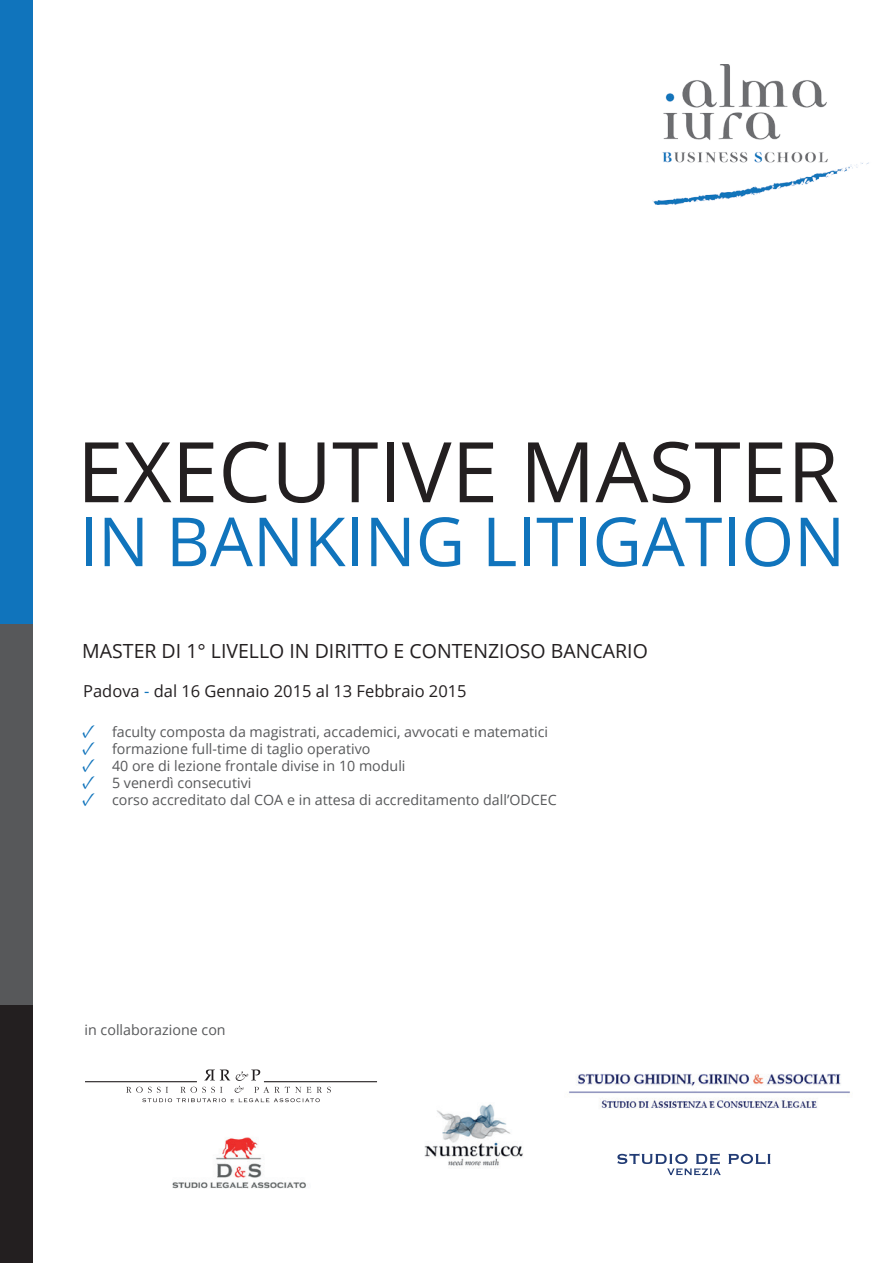
<style>
.page{position:relative;width:893px;height:1263px;background:#fff}
.page>*{position:absolute;margin:0;border:0;box-sizing:border-box;transform-origin:0 0}
.t1{font:83.7px "Open Sans";color:#231f20}
.t2{font:67.8px "Open Sans";color:#1074bc}
.t3{font:19.5px "Open Sans";color:#231f20}
.t4{font:16.5px "Open Sans";color:#231f20}
.t5{font:14.25px "Open Sans";color:#57585a}
.s1{color:#1074bc}
.s2{font-family:"Minion Pro";font-size:19.2px;color:#1074bc}
</style>
<div class="page">
<img style="left:652px;top:64px;width:217px;height:141px">
<hr style="left:85px;top:1081px;width:112px;height:1px;background:#231f20">
<hr style="left:264px;top:1081px;width:113px;height:1px;background:#231f20">
<svg style="left:126px;top:1069px;width:205px;height:33px"></svg>
<img style="left:569px;top:1074px;width:281px;height:35px">
<img style="left:424px;top:1104px;width:99px;height:62px">
<svg style="left:728px;top:1154px;width:43px;height:10px"></svg>
<svg style="left:617px;top:1153px;width:104px;height:22px"></svg>
<img style="left:172px;top:1137px;width:135px;height:52px">
<div style="left:0;top:0;width:32px;height:624px;background:#1074bc"></div>
<div style="left:0;top:624px;width:32px;height:383px;background:#57585a"></div>
<div style="left:0;top:1006px;width:32px;height:257px;background:#231f20"></div>
<h1 class="t1" style="left:77px;top:414px;width:763px">EXECUTIVE MASTER</h1>
<h2 class="t2" style="left:79px;top:495px;width:768px">IN BANKING LITIGATION</h2>
<h3 class="t3" style="left:82px;top:637px;width:567px">MASTER DI 1° LIVELLO IN DIRITTO E CONTENZIOSO BANCARIO</h3>
<p class="t4" style="left:83px;top:680px;width:385px">Padova <span class="s1">-</span> dal 16 Gennaio 2015 al 13 Febbraio 2015</p>
<p class="t5" style="left:82px;top:722px;width:467px"><span class="s2">✓</span> faculty composta da magistrati, accademici, avvocati e matematici</p>
<p class="t5" style="left:82px;top:739px;width:290px"><span class="s2">✓</span> formazione full-time di taglio operativo</p>
<p class="t5" style="left:82px;top:756px;width:325px"><span class="s2">✓</span> 40 ore di lezione frontale divise in 10 moduli</p>
<p class="t5" style="left:82px;top:773px;width:171px"><span class="s2">✓</span> 5 venerdì consecutivi</p>
<p class="t5" style="left:82px;top:790px;width:476px"><span class="s2">✓</span> corso accreditato dal COA e in attesa di accreditamento dall’ODCEC</p>
<p class="t5" style="left:85px;top:1020px;width:143px">in collaborazione con</p>
</div>
